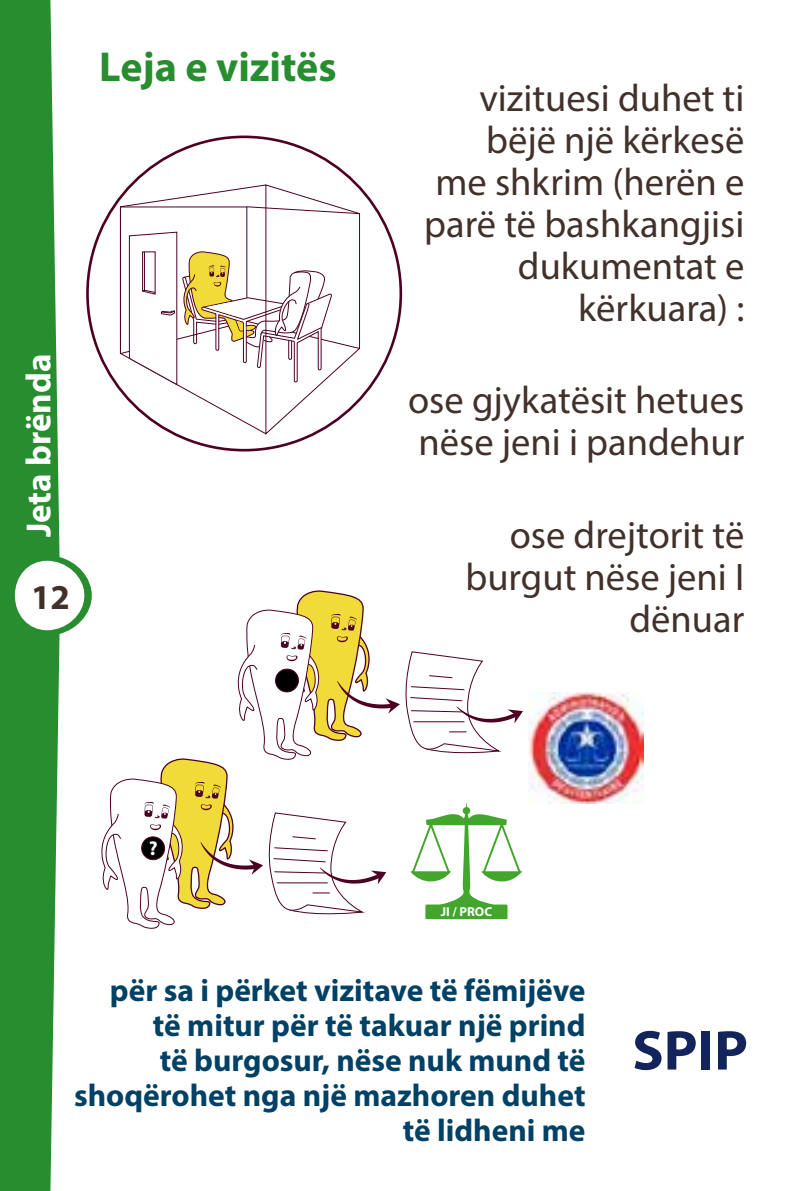
<style>
.page{position:relative;width:794px;height:1191px;background:#fff}
.page>*{position:absolute;margin:0;border:0;box-sizing:border-box;transform-origin:0 0}
.t1{font:700 56.35px "Myriad Pro";color:#13235b}
.t2{font:700 42px "Myriad Pro";color:#278d2e}
.t3{font:38.5px/42px "Myriad Pro";color:#42312a;text-align:right}
.t4{font:700 35px "Myriad Pro";color:#fff}
.t5{font:700 35px "Myriad Pro";color:#42312a}
.t6{font:700 31.5px/35px "Myriad Pro";color:#004165;text-align:right}
.t7{font:700 19.95px "Myriad Pro";color:#fff}
.t8{font:700 12.95px "Myriad Pro";color:#fff}
</style>
<div class="page">
<svg style="left:0;top:0;width:92px;height:1191px;fill:#278d2e"></svg>
<img style="left:528px;top:692px;width:115px;height:111px">
<svg style="left:119px;top:184px;width:242px;height:252px"></svg>
<svg style="left:101px;top:590px;width:422px;height:339px"></svg>
<div style="left:463px;top:807px;width:7px;height:7px;background:#41a62b;border-radius:50%"></div>
<div style="left:425px;top:904px;width:82px;height:15px;background:#41a62b"></div>
<p class="t2" style="left:99px;top:40px;width:239px">Leja e vizitës</p>
<p class="t4" style="left:16px;top:537px;width:185px;rotate:-90deg">Jeta brënda</p>
<p class="t5" style="left:31px;top:574px;width:40px">12</p>
<p class="t3" style="left:424px;top:76px;width:321px">vizituesi duhet ti bëjë një kërkesë<br>me shkrim (herën e parë të bashkangjisi dukumentat e kërkuara) :</p>
<p class="t3" style="left:408px;top:379px;width:338px;text-align:left">ose gjykatësit hetues nëse jeni i pandehur</p>
<p class="t3" style="left:465px;top:513px;width:280px">ose drejtorit të burgut nëse jeni I dënuar</p>
<p class="t7" style="left:149px;top:835px;width:10px">?</p>
<p class="t8" style="left:441px;top:903px;width:53px">JI / PROC</p>
<p class="t6" style="left:74px;top:971px;width:513px">për sa i përket vizitave të fëmijëve të mitur për të takuar një prind<br>të burgosur, nëse nuk mund të shoqërohet nga një mazhoren duhet të lidheni me</p>
<p class="t1" style="left:632px;top:1013px;width:117px">SPIP</p>
</div>
